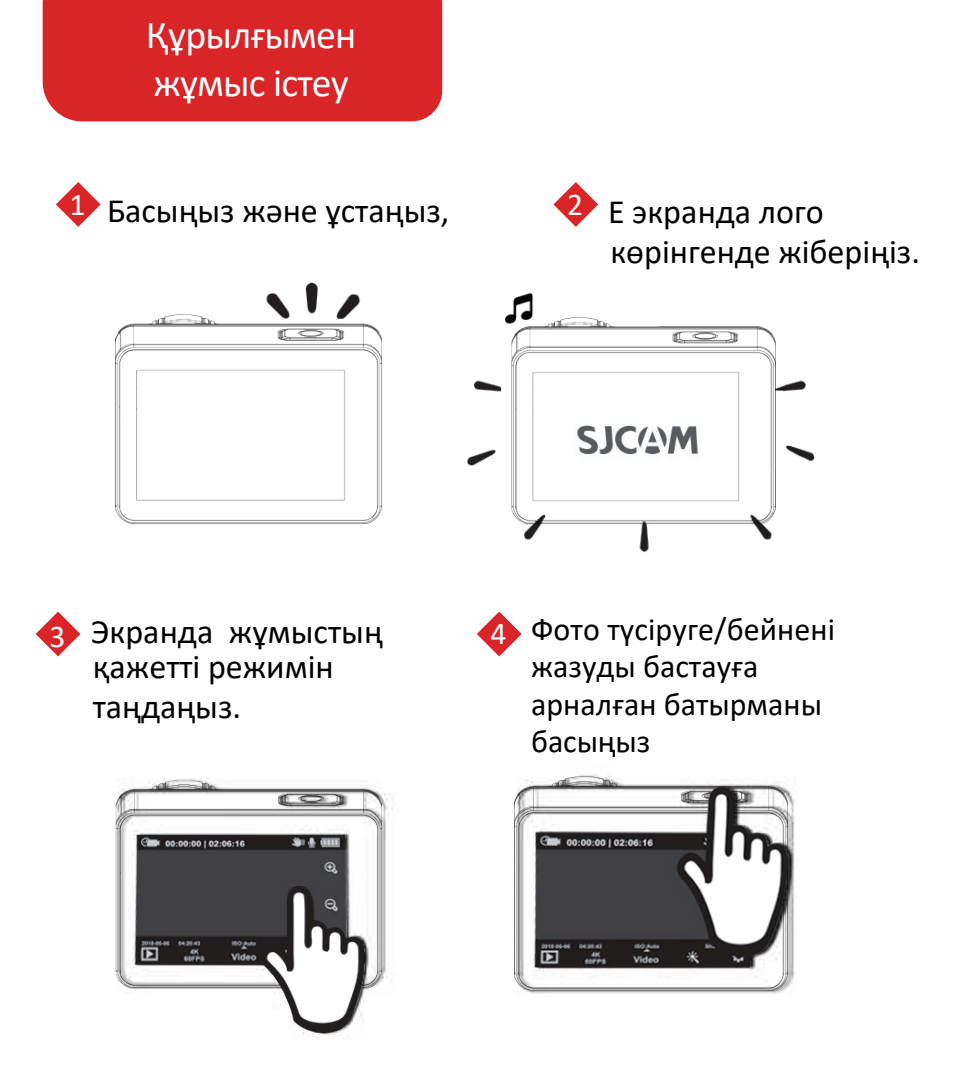
<style>
.page{position:relative;width:964px;height:1078px;background:#fff}
.page>*{position:absolute;margin:0;border:0;box-sizing:border-box;transform-origin:0 0}
.t1{font:39.6px/47.6px "Calibri";letter-spacing:-.02em;color:#fff}
.t2{font:34px/40px "Calibri";color:#000}
.t3{font:32px/37.6px "Calibri";color:#000}
.t4{font:31.6px "Calibri";color:#fff}
</style>
<div class="page">
<div style="left:43px;top:0;width:399px;height:121px;background:#d92428"></div>
<svg style="left:56px;top:182px;width:45px;height:45px"></svg>
<svg style="left:553px;top:182px;width:45px;height:45px"></svg>
<img style="left:115px;top:282px;width:267px;height:242px">
<div style="left:187px;top:418px;width:113px;height:43px;background:#fff"></div>
<img style="left:466px;top:292px;width:349px;height:261px">
<img style="left:570px;top:421px;width:134px;height:37px">
<svg style="left:36px;top:611px;width:44px;height:45px"></svg>
<svg style="left:477px;top:611px;width:44px;height:45px"></svg>
<img style="left:115px;top:779px;width:278px;height:259px">
<img style="left:514px;top:774px;width:281px;height:220px">
<p class="t1" style="left:146px;top:10px;width:212px">Құрылғымен жұмыс істеу</p>
<p class="t4" style="left:69px;top:182px;width:18px">1</p>
<p class="t4" style="left:567px;top:182px;width:18px">2</p>
<p class="t2" style="left:107px;top:190px;width:344px">Басыңыз және ұстаңыз,</p>
<p class="t2" style="left:608px;top:191px;width:313px">Е экранда лого көрінгенде жіберіңіз.</p>
<p class="t2" style="left:91px;top:613px;width:294px;line-height:34.8px">Экранда жұмыстың қажетті режимін</p>
<p class="t2" style="left:93px;top:685px;width:150px">таңдаңыз.</p>
<p class="t4" style="left:49px;top:614px;width:18px">3</p>
<p class="t4" style="left:490px;top:612px;width:18px">4</p>
<p class="t3" style="left:531px;top:609px;width:305px">Фото түсіруге/бейнені жазуды бастауға арналған батырманы басыңыз</p>
</div>
